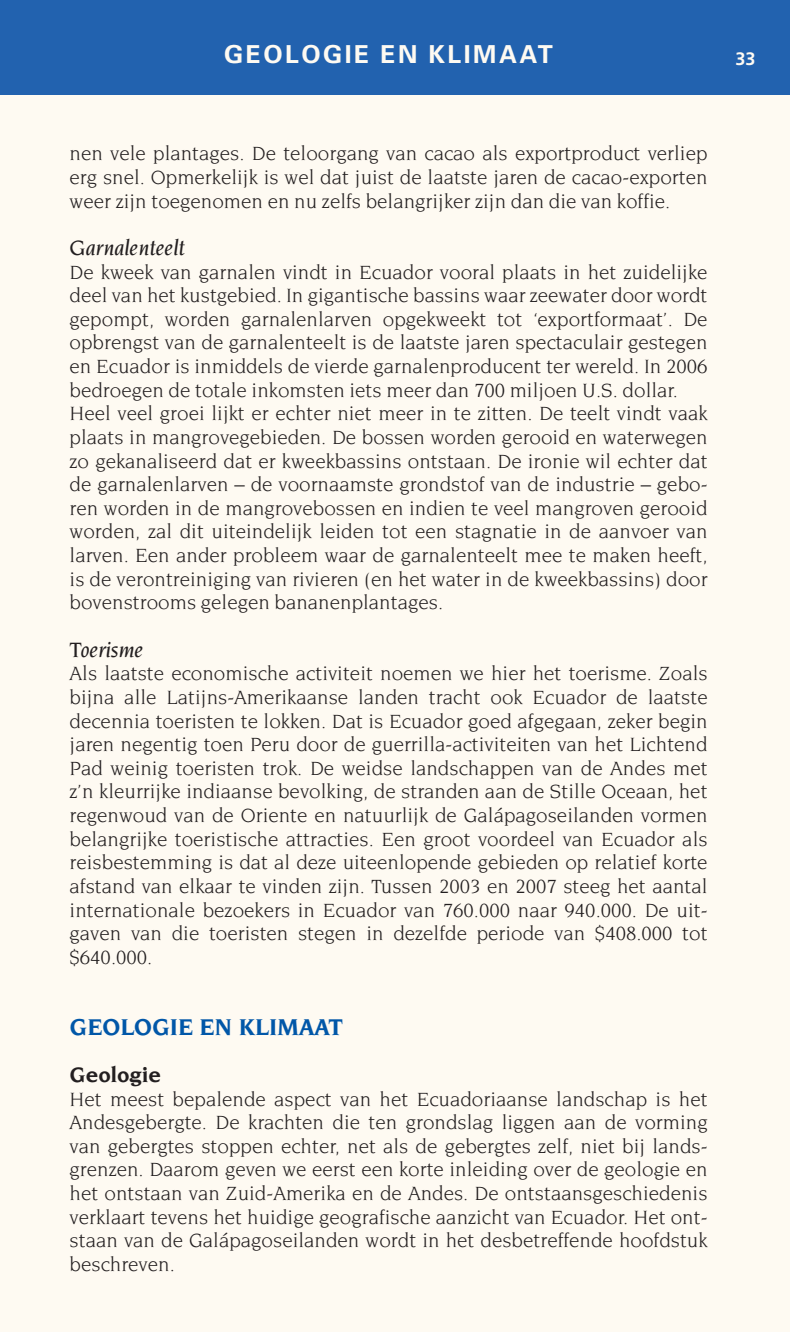
<style>
.page{position:relative;width:790px;height:1332px;background:#fefaf2}
.page>*{position:absolute;margin:0;border:0;box-sizing:border-box;transform-origin:0 0}
.t1{font:700 24.75px "Novarese";color:#0157a8}
.t2{font:700 24.75px "Univers";letter-spacing:.1em;color:#fefaf2}
.t3{font:italic 500 22.5px "Novarese";color:#231f20}
.t4{font:700 22.5px "Novarese";color:#231f20}
.t5{font:20.7px/23.6px "Novarese";color:#231f20;text-align:justify}
.t6{font:700 18px "Frutiger";color:#fefaf2}
</style>
<div class="page">
<div style="left:0;top:0;width:790px;height:95px;background:#2262af"></div>
<p class="t2" style="left:224px;top:38px;width:330px">GEOLOGIE EN KLIMAAT</p>
<p class="t6" style="left:735px;top:48px;width:22px">33</p>
<p class="t5" style="left:70px;top:142px;width:639px">nen vele plantages. De teloorgang van cacao als exportproduct verliep erg snel. Opmerkelijk is wel dat juist de laatste jaren de cacao-exporten weer zijn toegenomen en nu zelfs belangrijker zijn dan die van koffie.</p>
<p class="t3" style="left:70px;top:235px;width:116px">Garnalenteelt</p>
<p class="t5" style="left:70px;top:260px;width:639px;text-align:left">De kweek van garnalen vindt in Ecuador vooral plaats in het zuidelijke deel van het kustgebied. In gigantische bassins waar zeewater door wordt gepompt, worden garnalenlarven opgekweekt tot ‘exportformaat’. De opbrengst van de garnalenteelt is de laatste jaren spectaculair gestegen en Ecuador is inmiddels de vierde garnalenproducent ter wereld. In 2006 bedroegen de totale inkomsten iets meer dan 700 miljoen U.S. dollar.<br>Heel veel groei lijkt er echter niet meer in te zitten. De teelt vindt vaak plaats in mangrovegebieden. De bossen worden gerooid en waterwegen zo gekanaliseerd dat er kweekbassins ontstaan. De ironie wil echter dat de garnalenlarven – de voornaamste grondstof van de industrie – gebo&shy;ren worden in de mangrovebossen en indien te veel mangroven gerooid worden, zal dit uiteindelijk leiden tot een stagnatie in de aanvoer van larven. Een ander probleem waar de garnalenteelt mee te maken heeft, is de verontreiniging van rivieren (en het water in de kweekbassins) door bovenstrooms gelegen bananenplantages.</p>
<p class="t3" style="left:70px;top:637px;width:75px">Toerisme</p>
<p class="t5" style="left:70px;top:661px;width:639px">Als laatste economische activiteit noemen we hier het toerisme. Zoals bijna alle Latijns-Amerikaanse landen tracht ook Ecuador de laatste decennia toeristen te lokken. Dat is Ecuador goed afgegaan, zeker begin jaren negentig toen Peru door de guerrilla-activiteiten van het Lichtend Pad weinig toeristen trok. De weidse landschappen van de Andes met z’n kleurrijke indiaanse bevolking, de stranden aan de Stille Oceaan, het regenwoud van de Oriente en natuurlijk de Galápagoseilanden vormen belangrijke toeristische attracties. Een groot voordeel van Ecuador als reisbestemming is dat al deze uiteenlopende gebieden op relatief korte afstand van elkaar te vinden zijn. Tussen 2003 en 2007 steeg het aantal internationale bezoekers in Ecuador van 760.000 naar 940.000. De uit&shy;gaven van die toeristen stegen in dezelfde periode van $408.000 tot $640.000.</p>
<p class="t1" style="left:70px;top:1013px;width:275px">GEOLOGIE EN KLIMAAT</p>
<p class="t4" style="left:70px;top:1062px;width:93px">Geologie</p>
<p class="t5" style="left:70px;top:1087px;width:639px">Het meest bepalende aspect van het Ecuadoriaanse landschap is het Andesgebergte. De krachten die ten grondslag liggen aan de vorming van gebergtes stoppen echter, net als de gebergtes zelf, niet bij lands&shy;grenzen. Daarom geven we eerst een korte inleiding over de geologie en het ontstaan van Zuid-Amerika en de Andes. De ontstaansgeschiedenis verklaart tevens het huidige geografische aanzicht van Ecuador. Het ont&shy;staan van de Galápagoseilanden wordt in het desbetreffende hoofdstuk beschreven.</p>
</div>
